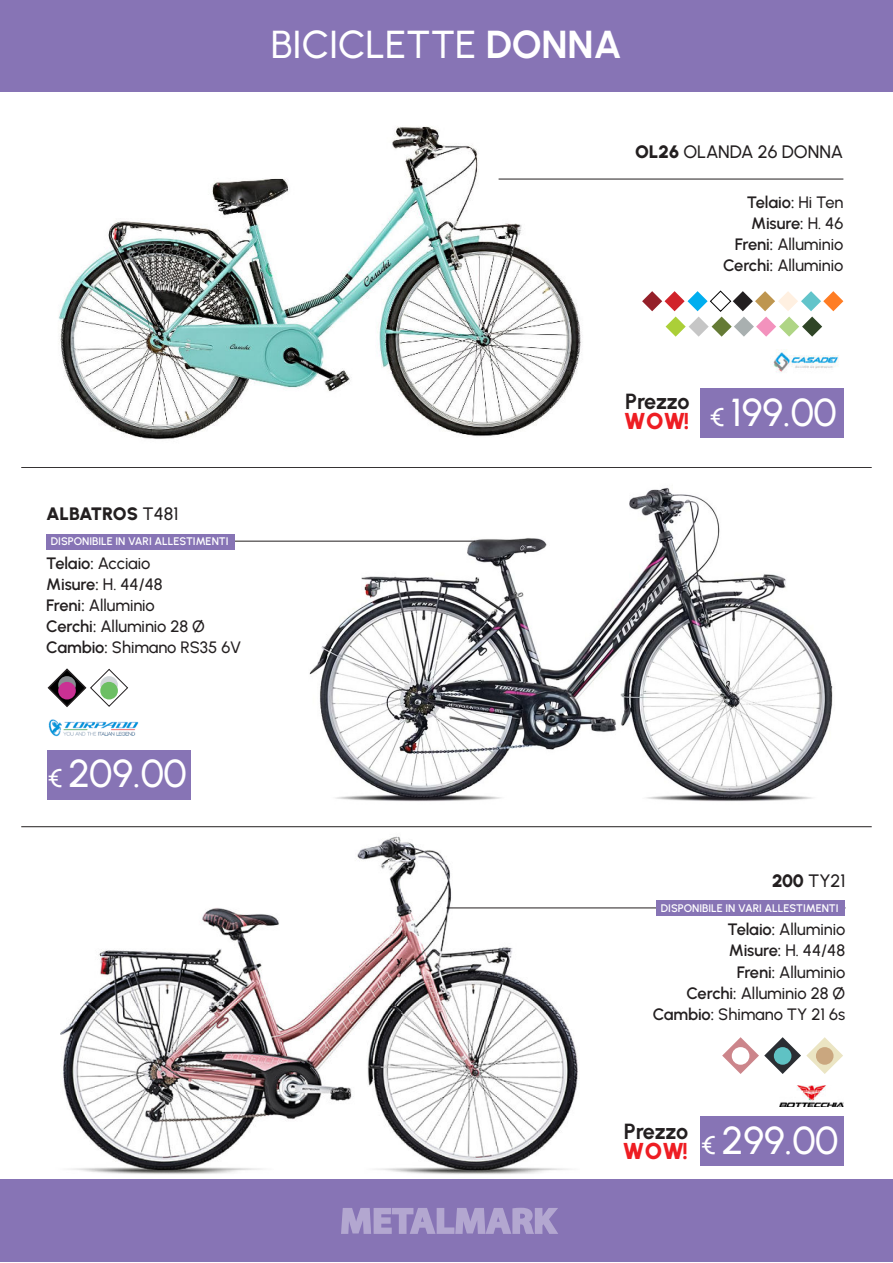
<style>
.page{position:relative;width:893px;height:1263px;background:#fff}
.page>*{position:absolute;margin:0;border:0;box-sizing:border-box;transform-origin:0 0}
.t1{font:500 39px "Urbanist";color:#fff}
.t2{font:900 22.95px "Urbanist";color:#ee1d23}
.t3{font:700 21.9px "Urbanist";color:#231f20}
.t4{font:500 18px "Urbanist";color:#231f20}
.t5{font:900 18px "Urbanist";letter-spacing:-.02em;color:#231f20}
.t6{font:500 16.5px/21px "Urbanist";color:#231f20}
.t7{font:600 16.5px/21px "Urbanist";letter-spacing:-.01em;color:#231f20;text-align:right}
.t8{font:600 10.95px "Urbanist";color:#fff}
.s1{font-weight:700}
.s2{font-weight:900}
.s3{font-weight:500}
.s4{font-weight:600}
.s5{font-size:25.5px}
</style>
<div class="page">
<div style="left:0;top:1px;width:893px;height:91px;background:#8774b5"></div>
<hr style="left:0;top:1179px;width:2px;height:83px;background:#8774b5">
<div style="left:3px;top:1179px;width:890px;height:83px;background:#8774b5"></div>
<svg style="left:341px;top:1208px;width:217px;height:26px"></svg>
<div style="left:700px;top:1117px;width:143px;height:49px;background:#8774b5"></div>
<div style="left:700px;top:388px;width:143px;height:49px;background:#8774b5"></div>
<div style="left:48px;top:750px;width:143px;height:49px;background:#8774b5"></div>
<hr style="left:21px;top:826px;width:851px;height:1px;background:#231f20">
<hr style="left:21px;top:467px;width:851px;height:1px;background:#231f20">
<img style="left:58px;top:126px;width:527px;height:314px">
<img style="left:304px;top:487px;width:529px;height:315px">
<hr style="left:446px;top:907px;width:399px;height:1px;background:#231f20">
<hr style="left:46px;top:541px;width:429px;height:1px;background:#231f20">
<svg style="left:642px;top:291px;width:201px;height:46px"></svg>
<hr style="left:499px;top:179px;width:344px;height:1px;background:#231f20">
<img style="left:773px;top:350px;width:66px;height:22px">
<img style="left:48px;top:719px;width:91px;height:18px">
<div style="left:46px;top:534px;width:189px;height:15px;background:#8774b5"></div>
<div style="left:656px;top:901px;width:189px;height:15px;background:#8774b5"></div>
<svg style="left:47px;top:668px;width:81px;height:40px"></svg>
<svg style="left:58px;top:676px;width:18px;height:18px"></svg>
<div style="left:100px;top:676px;width:18px;height:18px;background:#d1d6d9;border-radius:50%"></div>
<div style="left:58px;top:682px;width:18px;height:17px;background:#ca3094;border-radius:50%"></div>
<div style="left:100px;top:682px;width:18px;height:17px;background:#6cbf63;border-radius:50%"></div>
<img style="left:779px;top:1085px;width:64px;height:22px">
<img style="left:44px;top:826px;width:554px;height:348px">
<svg style="left:722px;top:1037px;width:121px;height:37px"></svg>
<div style="left:732px;top:1047px;width:17px;height:18px;background:#fff;border-radius:50%"></div>
<div style="left:774px;top:1047px;width:17px;height:18px;background:#5fc2c4;border-radius:50%"></div>
<div style="left:816px;top:1047px;width:17px;height:18px;background:#caa77f;border-radius:50%"></div>
<h1 class="t1" style="left:271px;top:21px;width:352px">BICICLETTE <span class="s1">DONNA</span></h1>
<p class="t4" style="left:635px;top:141px;width:210px"><span class="s2">OL26</span> OLANDA 26 DONNA</p>
<p class="t7" style="left:723px;top:191px;width:122px">Telaio: <span class="s3">Hi Ten<br></span>Misure: <span class="s3">H. 46<br></span>Freni: <span class="s3">Alluminio<br></span>Cerchi: <span class="s3">Alluminio</span></p>
<p class="t5" style="left:46px;top:503px;width:134px">ALBATROS <span class="s3">T481</span></p>
<p class="t6" style="left:46px;top:552px;width:197px"><span class="s4">Telaio:</span> Acciaio<br><span class="s4">Misure:</span> H. 44/48<br><span class="s4">Freni:</span> Alluminio<br><span class="s4">Cerchi:</span> Alluminio 28 Ø<br><span class="s4">Cambio:</span> Shimano RS35 6V</p>
<p class="t8" style="left:51px;top:535px;width:179px">DISPONIBILE IN VARI ALLESTIMENTI</p>
<h1 class="t1" style="left:48px;top:750px;width:141px"><span class="s5">€</span> 209.00</h1>
<h3 class="t3" style="left:625px;top:388px;width:66px">Prezzo</h3>
<h2 class="t2" style="left:624px;top:407px;width:67px">WOW!</h2>
<h1 class="t1" style="left:710px;top:388px;width:129px"><span class="s5">€</span> 199.00</h1>
<p class="t4" style="left:772px;top:870px;width:75px"><span class="s2">200</span> TY21</p>
<p class="t8" style="left:661px;top:901px;width:179px">DISPONIBILE IN VARI ALLESTIMENTI</p>
<p class="t6" style="left:653px;top:919px;width:194px;text-align:right"><span class="s4">Telaio:</span> Alluminio<br><span class="s4">Misure:</span> H. 44/48<br><span class="s4">Freni:</span> Alluminio<br><span class="s4">Cerchi:</span> Alluminio 28 Ø<br><span class="s4">Cambio:</span> Shimano TY 21 6s</p>
<h3 class="t3" style="left:624px;top:1118px;width:66px">Prezzo</h3>
<h2 class="t2" style="left:622px;top:1137px;width:67px">WOW!</h2>
<h1 class="t1" style="left:701px;top:1117px;width:139px"><span class="s5">€</span> 299.00</h1>
</div>
